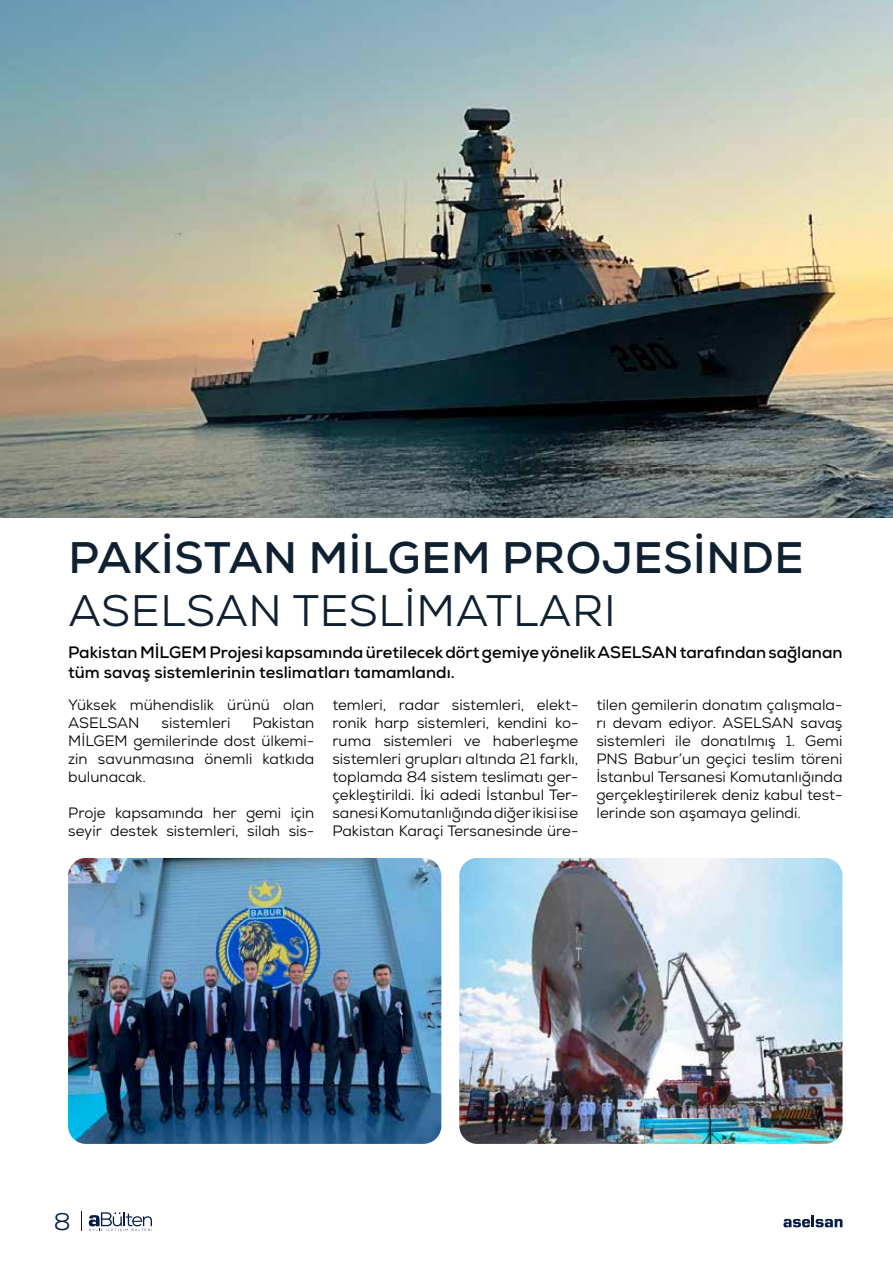
<style>
.page{position:relative;width:893px;height:1263px;background:#fff}
.page>*{position:absolute;margin:0;border:0;box-sizing:border-box;transform-origin:0 0}
.t1{font:700 44.1px "Nexa";letter-spacing:.015em;color:#0f2030}
.t2{font:44.1px "Nexa";letter-spacing:.015em;color:#0f2030}
.t3{font:24px "Nexa";color:#041d47}
.t4{font:700 16.5px/19.8px "Nexa";color:#000}
.t5{font:15px/18px "Nexa";color:#000;text-align:justify}
</style>
<div class="page">
<img style="left:0;top:0;width:893px;height:518px">
<img style="left:68px;top:858px;width:373px;height:286px">
<img style="left:459px;top:858px;width:383px;height:286px">
<svg style="left:783px;top:1215px;width:59px;height:12px"></svg>
<svg style="left:89px;top:1212px;width:63px;height:20px"></svg>
<svg style="left:81px;top:1211px;width:1px;height:20px"></svg>
<h1 class="t1" style="left:69px;top:530px;width:737px">PAKISTAN Mİ LGEM PROJESINDE</h1>
<h1 class="t2" style="left:69px;top:583px;width:549px">ASELSAN TESLI MATLARI</h1>
<p class="t4" style="left:68px;top:643px;width:776px">Pakistan Mİ LGEM Projesi kapsamında üretilecek dört gemiye yönelik ASELSAN tarafından sağlanan tüm savaş sistemlerinin teslimatları tamamlandı.</p>
<p class="t5" style="left:68px;top:696px;width:248px">Yüksek mühendislik ürünü olan<br>ASELSAN</p>
<p class="t5" style="left:332px;top:696px;width:248px">temleri, radar sistemleri, elekt&shy;ronik harp sistemleri, kendini ko&shy;ruma sistemleri ve haberleşme sistemleri grupları altında 21 farklı, toplamda 84 sistem teslimatı ger&shy;çekleştirildi. İki adedi İstanbul Ter&shy;sanesi Komutanlığında diğer ikisi ise Pakistan Karaçi Tersanesinde üre-</p>
<p class="t5" style="left:596px;top:696px;width:248px">tilen gemilerin donatım çalışmala&shy;rı devam ediyor. ASELSAN savaş sistemleri ile donatılmış 1. Gemi PNS Babur’un geçici teslim töreni İstanbul Tersanesi Komutanlığında gerçekleştirilerek deniz kabul test&shy;lerinde son aşamaya gelindi.</p>
<p class="t5" style="left:68px;top:714px;width:248px;text-indent:184px">Pakistan MİLGEM gemilerinde dost ülkemi&shy;zin savunmasına önemli katkıda bulunacak.</p>
<p class="t5" style="left:68px;top:804px;width:248px">Proje kapsamında her gemi için seyir destek sistemleri, silah sis-</p>
<p class="t5" style="left:162px;top:714px;width:70px">sistemleri</p>
<h2 class="t3" style="left:54px;top:1206px;width:18px">8</h2>
</div>
